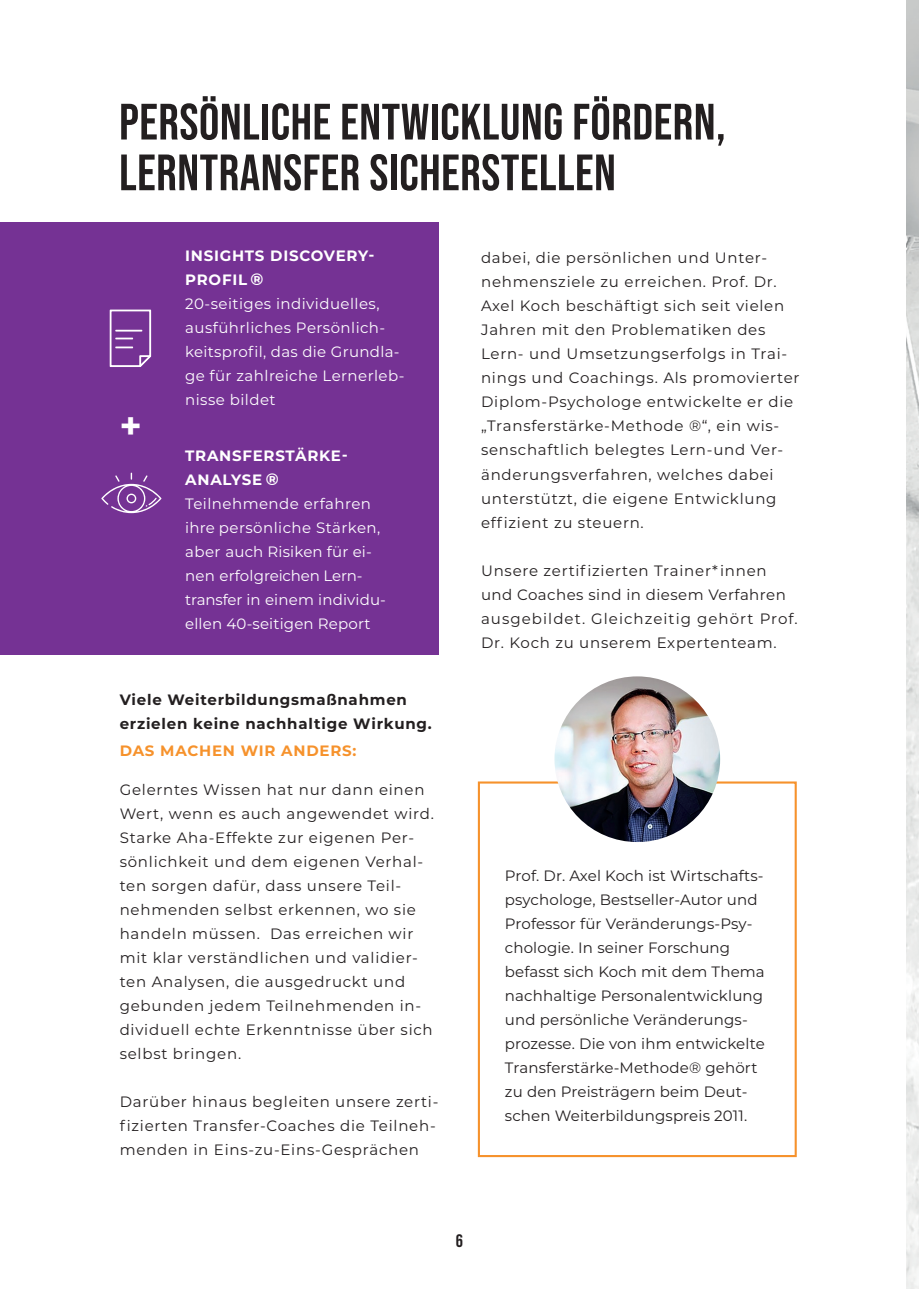
<style>
.page{position:relative;width:919px;height:1289px;background:#fff}
.page>*{position:absolute;margin:0;border:0;box-sizing:border-box;transform-origin:0 0}
.t1{font:51px/50.7px "Bebas Neue";letter-spacing:.01em;color:#231f20}
.t2{font:700 37.5px "Montserrat";color:#fff}
.t3{font:18px "Bebas Neue";color:#231f20}
.t4{font:15px/24px "Montserrat";letter-spacing:.05em;color:#231f20}
.t5{font:15px/24px "Montserrat";letter-spacing:.01em;color:#231f20}
.t6{font:15px/24px "Montserrat";letter-spacing:.02em;color:#fff}
.t7{font:700 15px/24px "Montserrat";letter-spacing:.05em;color:#231f20}
.t8{font:700 15px/24px "Montserrat";letter-spacing:.05em;color:#fff}
.t9{font:700 15px "Montserrat";letter-spacing:.05em;color:#f6922c}
.s1{font-size:16.5px}
</style>
<div class="page">
<img style="left:906px;top:0;width:12px;height:1288px">
<div style="left:478px;top:781px;width:318px;height:376px;border:2px solid #f6922c"></div>
<div style="left:0;top:222px;width:438px;height:433px;background:#753294"></div>
<svg style="left:109px;top:309px;width:43px;height:58px"></svg>
<svg style="left:101px;top:472px;width:60px;height:41px"></svg>
<img style="left:554px;top:676px;width:166px;height:166px;border-radius:83px">
<p class="t1" style="left:119px;top:96px;width:608px">PERSÖNLICHE ENTWICKLUNG FÖRDERN,<br>LERNTRANSFER SICHERSTELLEN</p>
<p class="t2" style="left:120px;top:399px;width:24px">+</p>
<p class="t8" style="left:185px;top:243px;width:191px">INSIGHTS DISCOVERY-<br>PROFIL <span class="s1">®</span></p>
<p class="t6" style="left:185px;top:291px;width:221px">20-seitiges individuelles, ausführliches Persönlich&shy;keitsprofil, das die Grundla&shy;ge für zahlreiche Lernerleb&shy;nisse bildet</p>
<p class="t8" style="left:185px;top:443px;width:164px">TRANSFERSTÄRKE-<br>ANALYSE <span class="s1">®</span></p>
<p class="t6" style="left:185px;top:491px;width:202px">Teilnehmende erfahren ihre persönliche Stärken, aber auch Risiken für ei&shy;nen erfolgreichen Lern&shy;transfer in einem individu&shy;ellen 40-seitigen Report</p>
<p class="t7" style="left:120px;top:686px;width:313px">Viele Weiterbildungsmaßnahmen erzielen keine nachhaltige Wirkung.</p>
<p class="t9" style="left:120px;top:739px;width:238px">DAS MACHEN WIR ANDERS:</p>
<p class="t4" style="left:120px;top:776px;width:316px">Gelerntes Wissen hat nur dann einen Wert, wenn es auch angewendet wird.<br>Starke Aha-Effekte zur eigenen Per&shy;sönlichkeit und dem eigenen Verhal&shy;ten sorgen dafür, dass unsere Teil&shy;nehmenden selbst erkennen, wo sie handeln müssen. Das erreichen wir mit klar verständlichen und validier&shy;ten Analysen, die ausgedruckt und gebunden jedem Teilnehmenden in&shy;dividuell echte Erkenntnisse über sich selbst bringen.</p>
<p class="t4" style="left:120px;top:1088px;width:320px">Darüber hinaus begleiten unsere zerti&shy;fizierten Transfer-Coaches die Teilneh&shy;menden in Eins-zu-Eins-Gesprächen</p>
<p class="t4" style="left:481px;top:245px;width:320px">dabei, die persönlichen und Unter&shy;nehmensziele zu erreichen. Prof. Dr.<br>Axel Koch beschäftigt sich seit vielen Jahren mit den Problematiken des Lern- und Umsetzungserfolgs in Trai&shy;nings und Coachings. Als promovierter Diplom-Psychologe entwickelte er die „Transferstärke-Methode ®“, ein wis&shy;senschaftlich belegtes Lern-und Ver&shy;änderungsverfahren, welches dabei unterstützt, die eigene Entwicklung effizient zu steuern.</p>
<p class="t4" style="left:481px;top:557px;width:318px">Unsere zertifizierten Trainer*innen und Coaches sind in diesem Verfahren ausgebildet. Gleichzeitig gehört Prof.<br>Dr. Koch zu unserem Expertenteam.</p>
<p class="t5" style="left:505px;top:863px;width:261px">Prof. Dr. Axel Koch ist Wirtschafts&shy;psychologe, Bestseller-Autor und Professor für Veränderungs-Psy&shy;chologie. In seiner Forschung befasst sich Koch mit dem Thema nachhaltige Personalentwicklung und persönliche Veränderungs&shy;prozesse. Die von ihm entwickelte Transferstärke-Methode® gehört zu den Preisträgern beim Deut&shy;schen Weiterbildungspreis 2011.</p>
<p class="t3" style="left:456px;top:1230px;width:9px">6</p>
</div>
